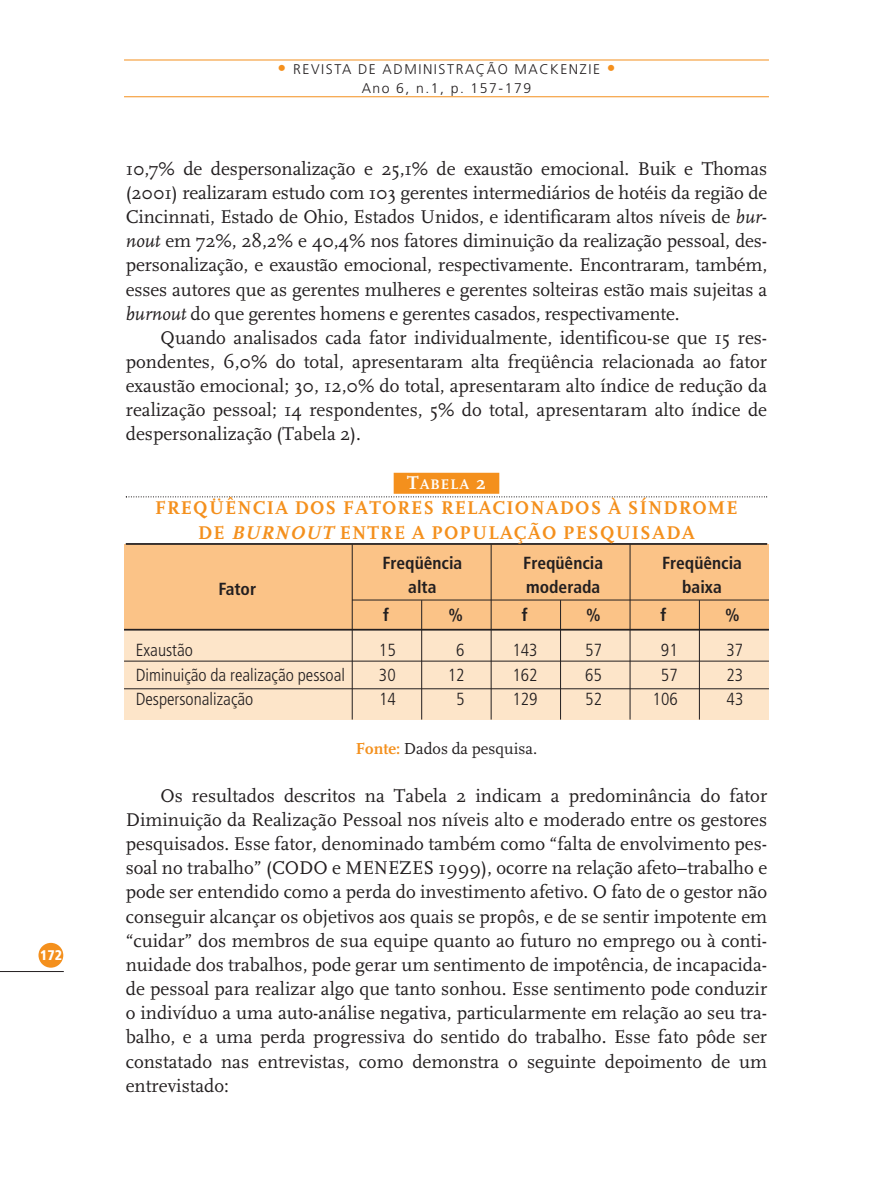
<style>
.page{position:relative;width:893px;height:1191px;background:#fff}
.page>*{position:absolute;margin:0;border:0;box-sizing:border-box;transform-origin:0 0}
.t1{font:19.25px/24.2px "FF Scala";letter-spacing:-.005em;color:#231f20;text-align:justify}
.t2{font:700 19.25px/24.2px "FF Scala";letter-spacing:.06em;color:#f4901d;text-align:center}
.t3{font:300 condensed 17.5px "Frutiger";color:#231f20}
.t4{font:700 condensed 17.5px "Frutiger";color:#231f20}
.t5{font:16.62px "FF Scala";color:#231f20}
.t6{font:700 14.35px "FF Scala";letter-spacing:.08em;color:#fff}
.t7{font:300 14px/18.4px "Frutiger";letter-spacing:.11em;color:#231f20;text-align:center}
.t8{font:900 condensed 14px "Frutiger";color:#fff}
.s1{font-size:17.5px;color:#f4901d}
.s2{font-style:italic}
.s3{font-size:19.25px}
.s4{font-weight:700;color:#f4901d}
</style>
<div class="page">
<div style="left:124px;top:618px;width:645px;height:101px;background:#fde5c9"></div>
<div style="left:124px;top:543px;width:645px;height:86px;background:#fbc387"></div>
<div style="left:394px;top:473px;width:105px;height:21px;background:#f4901d"></div>
<svg style="left:126px;top:496px;width:641px;height:1px"></svg>
<hr style="left:126px;top:543px;width:641px;height:2px;background:#231f20">
<div style="left:38px;top:943px;width:25px;height:24px;background:#f4901d;border-radius:50%"></div>
<hr style="left:0;top:971px;width:64px;height:1px;background:#231f20">
<hr style="left:124px;top:96px;width:645px;height:1px;background:#f4901d">
<hr style="left:124px;top:60px;width:645px;height:1px;background:#f4901d">
<hr style="left:124px;top:629px;width:645px;height:1px;background:#231f20">
<hr style="left:352px;top:544px;width:1px;height:175px;background:#231f20">
<hr style="left:491px;top:544px;width:1px;height:175px;background:#231f20">
<hr style="left:630px;top:544px;width:1px;height:175px;background:#231f20">
<hr style="left:352px;top:599px;width:417px;height:1px;background:#231f20">
<hr style="left:124px;top:660px;width:645px;height:1px;background:#231f20">
<hr style="left:124px;top:688px;width:645px;height:1px;background:#231f20">
<hr style="left:421px;top:600px;width:1px;height:119px;background:#231f20">
<hr style="left:560px;top:600px;width:1px;height:119px;background:#231f20">
<hr style="left:699px;top:600px;width:1px;height:119px;background:#231f20">
<p class="t8" style="left:40px;top:949px;width:23px">172</p>
<p class="t7" style="left:278px;top:61px;width:339px"><span class="s1">•</span> REVISTA DE ADMINISTRAÇÃO MACKENZIE <span class="s1">•<br></span>Ano 6, n.1, p. 157-179</p>
<p class="t1" style="left:126px;top:156px;width:643px">10,7% de despersonalização e 25,1% de exaustão emocional. Buik e Thomas</p>
<p class="t1" style="left:126px;top:180px;width:643px">(2001) realizaram estudo com 103 gerentes intermediários de hotéis da região de</p>
<p class="t1" style="left:126px;top:204px;width:643px">Cincinnati, Estado de Ohio, Estados Unidos, e identificaram altos níveis de <span class="s2">bur</span>-</p>
<p class="t1" style="left:126px;top:228px;width:643px"><span class="s2">nout</span> em 72%, 28,2% e 40,4% nos fatores diminuição da realização pessoal, des-</p>
<p class="t1" style="left:126px;top:253px;width:643px">personalização, e exaustão emocional, respectivamente. Encontraram, também,</p>
<p class="t1" style="left:126px;top:277px;width:643px">esses autores que as gerentes mulheres e gerentes solteiras estão mais sujeitas a</p>
<p class="t1" style="left:126px;top:301px;width:555px"><span class="s2">burnout</span> do que gerentes homens e gerentes casados, respectivamente.</p>
<p class="t1" style="left:160px;top:325px;width:608px">Quando analisados cada fator individualmente, identificou-se que 15 res-</p>
<p class="t1" style="left:126px;top:349px;width:643px">pondentes, 6,0% do total, apresentaram alta freqüência relacionada ao fator</p>
<p class="t1" style="left:126px;top:373px;width:643px">exaustão emocional; 30, 12,0% do total, apresentaram alto índice de redução da</p>
<p class="t1" style="left:126px;top:397px;width:643px">realização pessoal; 14 respondentes, 5% do total, apresentaram alto índice de</p>
<p class="t1" style="left:126px;top:422px;width:237px">despersonalização (Tabela 2).</p>
<p class="t6" style="left:407px;top:475px;width:80px"><span class="s3">T</span>ABELA <span class="s3">2</span></p>
<p class="t2" style="left:155px;top:495px;width:584px">FREQÜÊNCIA DOS FATORES RELACIONADOS À SÍNDROME<br>DE <span class="s2">BURNOUT</span> ENTRE A POPULAÇÃO PESQUISADA</p>
<p class="t4" style="left:219px;top:582px;width:39px">Fator</p>
<p class="t4" style="left:382px;top:556px;width:81px">Freqüência</p>
<p class="t4" style="left:523px;top:556px;width:81px">Freqüência</p>
<p class="t4" style="left:662px;top:556px;width:81px">Freqüência</p>
<p class="t4" style="left:408px;top:580px;width:30px">alta</p>
<p class="t4" style="left:526px;top:580px;width:76px">moderada</p>
<p class="t4" style="left:682px;top:580px;width:41px">baixa</p>
<p class="t4" style="left:383px;top:608px;width:7px">f</p>
<p class="t4" style="left:449px;top:608px;width:16px">%</p>
<p class="t4" style="left:522px;top:608px;width:7px">f</p>
<p class="t4" style="left:586px;top:608px;width:16px">%</p>
<p class="t4" style="left:661px;top:608px;width:7px">f</p>
<p class="t4" style="left:725px;top:608px;width:16px">%</p>
<p class="t3" style="left:136px;top:643px;width:59px">Exaustão</p>
<p class="t3" style="left:379px;top:643px;width:18px">15</p>
<p class="t3" style="left:456px;top:643px;width:10px">6</p>
<p class="t3" style="left:512px;top:643px;width:27px">143</p>
<p class="t3" style="left:585px;top:643px;width:18px">57</p>
<p class="t3" style="left:661px;top:643px;width:18px">91</p>
<p class="t3" style="left:727px;top:643px;width:18px">37</p>
<p class="t3" style="left:136px;top:667px;width:211px">Diminuição da realização pessoal</p>
<p class="t3" style="left:379px;top:667px;width:18px">30</p>
<p class="t3" style="left:448px;top:667px;width:18px">12</p>
<p class="t3" style="left:512px;top:667px;width:27px">162</p>
<p class="t3" style="left:585px;top:667px;width:18px">65</p>
<p class="t3" style="left:661px;top:667px;width:18px">57</p>
<p class="t3" style="left:726px;top:667px;width:18px">23</p>
<p class="t3" style="left:136px;top:692px;width:119px">Despersonalização</p>
<p class="t3" style="left:379px;top:692px;width:18px">14</p>
<p class="t3" style="left:456px;top:692px;width:10px">5</p>
<p class="t3" style="left:512px;top:692px;width:27px">129</p>
<p class="t3" style="left:585px;top:692px;width:18px">52</p>
<p class="t3" style="left:653px;top:692px;width:27px">106</p>
<p class="t3" style="left:727px;top:692px;width:18px">43</p>
<p class="t5" style="left:356px;top:738px;width:183px"><span class="s4">Fonte:</span> Dados da pesquisa.</p>
<p class="t1" style="left:126px;top:783px;width:643px;text-indent:35px">Os resultados descritos na Tabela 2 indicam a predominância do fator Diminuição da Realização Pessoal nos níveis alto e moderado entre os gestores pesquisados. Esse fator, denominado também como “falta de envolvimento pes&shy;soal no trabalho” (CODO e MENEZES 1999), ocorre na relação afeto–trabalho e pode ser entendido como a perda do investimento afetivo. O fato de o gestor não conseguir alcançar os objetivos aos quais se propôs, e de se sentir impotente em “cuidar” dos membros de sua equipe quanto ao futuro no emprego ou à conti&shy;nuidade dos trabalhos, pode gerar um sentimento de impotência, de incapacida&shy;de pessoal para realizar algo que tanto sonhou. Esse sentimento pode conduzir o indivíduo a uma auto-análise negativa, particularmente em relação ao seu tra&shy;balho, e a uma perda progressiva do sentido do trabalho. Esse fato pôde ser constatado nas entrevistas, como demonstra o seguinte depoimento de um entrevistado:</p>
</div>
